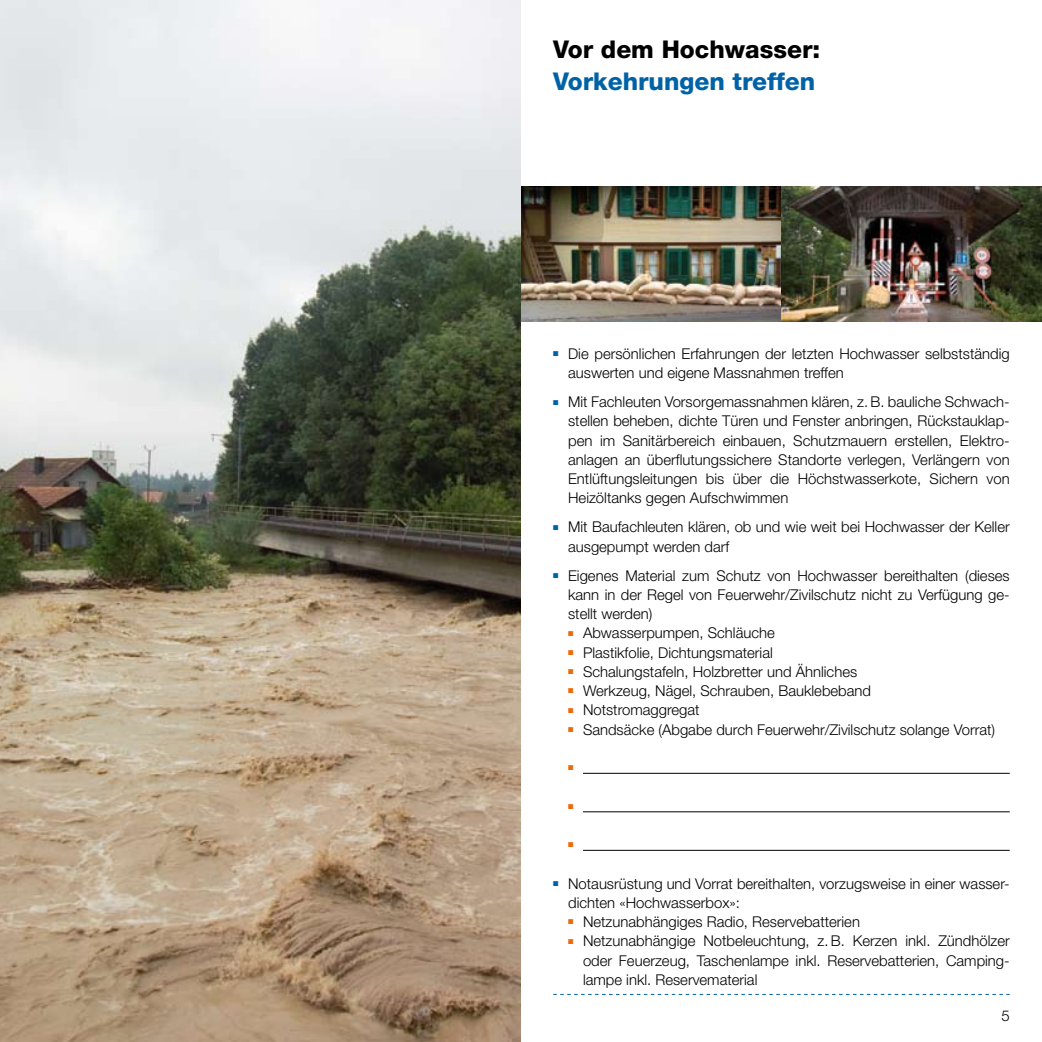
<style>
.page{position:relative;width:1042px;height:1042px;background:#fff}
.page>*{position:absolute;margin:0;border:0;box-sizing:border-box;transform-origin:0 0}
.t1{font:800 24.5px "Helvetica Neue";color:#0062a6}
.t2{font:800 24.5px "Helvetica Neue";color:#000}
.t3{font:300 14.88px/19.2px "Helvetica Neue";color:#000}
</style>
<div class="page">
<img style="left:0;top:0;width:521px;height:1042px">
<hr style="left:583px;top:773px;width:426px;height:1px;background:#000">
<hr style="left:583px;top:811px;width:426px;height:1px;background:#000">
<hr style="left:583px;top:850px;width:426px;height:1px;background:#000">
<img style="left:521px;top:187px;width:521px;height:134px">
<svg style="left:553px;top:994px;width:456px;height:1px"></svg>
<h1 class="t2" style="left:553px;top:35px;width:268px">Vor dem Hochwasser:</h1>
<h1 class="t1" style="left:553px;top:67px;width:263px">Vorkehrungen treffen</h1>
<p class="t3" style="left:568px;top:344px;width:443px;text-indent:-15px"><sup>■</sup> Die persönlichen Erfahrungen der letzten Hochwasser selbstständig auswerten und eigene Massnahmen treffen</p>
<p class="t3" style="left:568px;top:392px;width:443px;text-align:justify;text-indent:-15px"><sup>■</sup> Mit Fachleuten Vorsorgemassnahmen klären, z. B. bauliche Schwach&shy;stellen beheben, dichte Türen und Fenster anbringen, Rückstauklap&shy;pen im Sanitärbereich einbauen, Schutzmauern erstellen, Elektro&shy;anlagen an überflutungssichere Standorte verlegen, Verlängern von Entlüftungsleitungen bis über die Höchstwasserkote, Sichern von Heizöltanks gegen Aufschwimmen</p>
<p class="t3" style="left:568px;top:517px;width:443px;text-indent:-15px"><sup>■</sup> Mit Baufachleuten klären, ob und wie weit bei Hochwasser der Keller ausgepumpt werden darf</p>
<p class="t3" style="left:568px;top:565px;width:443px;text-align:justify;text-indent:-15px"><sup>■</sup> Eigenes Material zum Schutz von Hochwasser bereithalten (dieses kann in der Regel von Feuerwehr/Zivilschutz nicht zu Verfügung ge&shy;stellt werden)</p>
<p class="t3" style="left:568px;top:623px;width:208px"><sup>■</sup> Abwasserpumpen, Schläuche</p>
<p class="t3" style="left:568px;top:642px;width:206px"><sup>■</sup> Plastikfolie, Dichtungsmaterial</p>
<p class="t3" style="left:568px;top:661px;width:291px"><sup>■</sup> Schalungstafeln, Holzbretter und Ähnliches</p>
<p class="t3" style="left:568px;top:681px;width:304px"><sup>■</sup> Werkzeug, Nägel, Schrauben, Bauklebeband</p>
<p class="t3" style="left:568px;top:700px;width:133px"><sup>■</sup> Notstromaggregat</p>
<p class="t3" style="left:568px;top:719px;width:428px"><sup>■</sup> Sandsäcke (Abgabe durch Feuerwehr/Zivilschutz solange Vorrat)</p>
<p class="t3" style="left:568px;top:873px;width:443px;text-indent:-15px"><sup>■</sup> Notausrüstung und Vorrat bereithalten, vorzugsweise in einer wasser&shy;dichten «Hochwasserbox»:</p>
<p class="t3" style="left:568px;top:912px;width:293px"><sup>■</sup> Netzunabhängiges Radio, Reservebatterien</p>
<p class="t3" style="left:583px;top:931px;width:428px;text-align:justify;text-indent:-15px"><sup>■</sup> Netzunabhängige Notbeleuchtung, z. B. Kerzen inkl. Zündhölzer oder Feuerzeug, Taschenlampe inkl. Reservebatterien, Camping&shy;lampe inkl. Reservematerial</p>
<p class="t3" style="left:1001px;top:1005px;width:10px">5</p>
</div>
